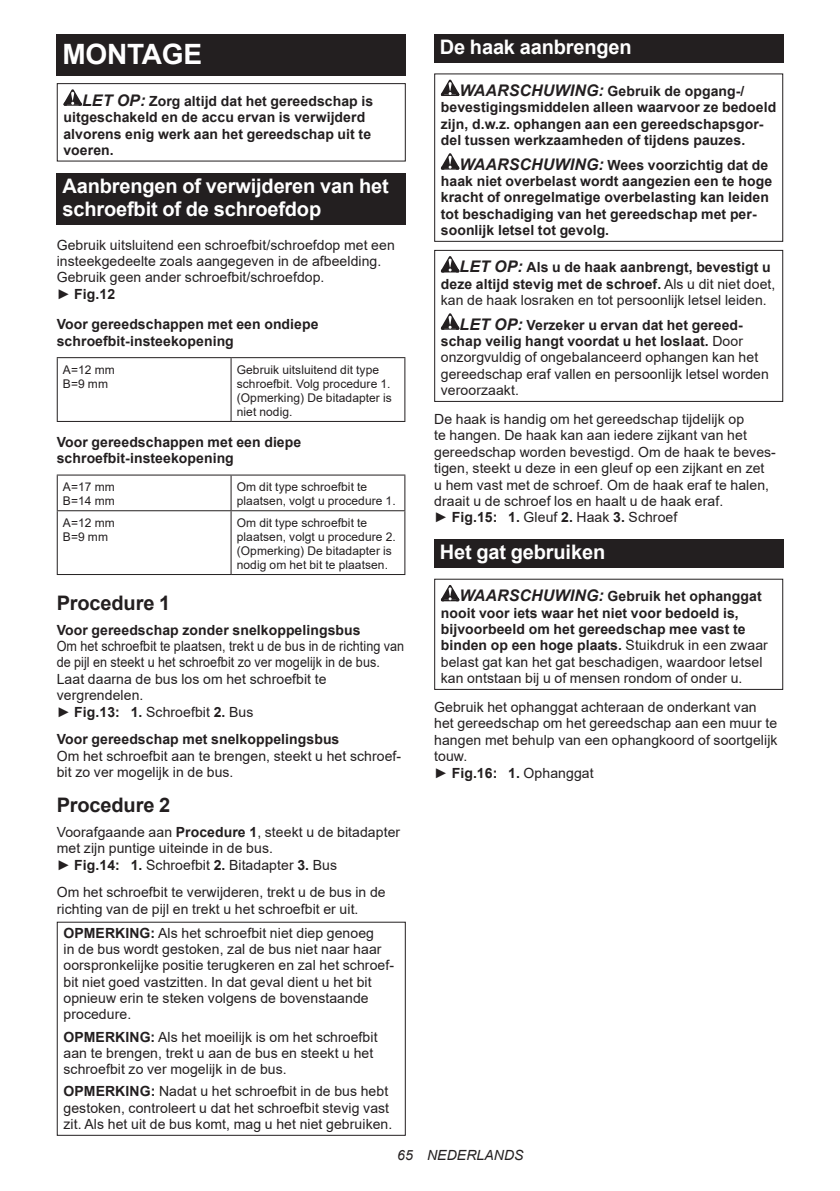
<style>
.page{position:relative;width:840px;height:1191px;background:#fff}
.page>*{position:absolute;margin:0;border:0;box-sizing:border-box;transform-origin:0 0}
.t1{font:700 28px "Arial";letter-spacing:-.01em;color:#fff}
.t2{font:700 20px/23.4px "Arial";letter-spacing:-.01em;color:#fff}
.t3{font:700 20px "Arial";letter-spacing:-.01em;color:#231f20}
.t4{font:14px/16.4px "Arial";letter-spacing:.005em;color:#231f20}
.t5{font:700 14px/16.4px "Arial";letter-spacing:.005em;color:#231f20}
.t6{font:14px/16.4px "Arial";letter-spacing:.005em;color:#231f20;scale:.9 1}
.t7{font:italic 14px "Arial";letter-spacing:.005em;color:#231f20}
.t8{font:12px/14px "Arial";letter-spacing:.005em;color:#231f20}
.s1{font-style:italic;font-size:16px}
.s2{font-weight:700}
.s3{font-weight:700;font-style:italic;font-size:16px}
.s4{font-weight:400}
</style>
<div class="page">
<div style="left:57px;top:34px;width:348px;height:41px;background:#231f20"></div>
<svg style="left:63px;top:89px;width:19px;height:17px"></svg>
<div style="left:57px;top:83px;width:348px;height:79px;border:1px solid #231f20"></div>
<div style="left:57px;top:173px;width:348px;height:52px;background:#231f20"></div>
<hr style="left:57px;top:357px;width:174px;height:1px;background:#231f20">
<hr style="left:57px;top:358px;width:1px;height:63px;background:#231f20">
<hr style="left:231px;top:357px;width:174px;height:1px;background:#231f20">
<hr style="left:230px;top:358px;width:1px;height:63px;background:#231f20">
<hr style="left:404px;top:358px;width:1px;height:63px;background:#231f20">
<hr style="left:57px;top:421px;width:174px;height:1px;background:#231f20">
<hr style="left:231px;top:421px;width:174px;height:1px;background:#231f20">
<hr style="left:57px;top:474px;width:174px;height:1px;background:#231f20">
<hr style="left:57px;top:475px;width:1px;height:35px;background:#231f20">
<hr style="left:231px;top:474px;width:174px;height:1px;background:#231f20">
<hr style="left:230px;top:475px;width:1px;height:35px;background:#231f20">
<hr style="left:404px;top:475px;width:1px;height:35px;background:#231f20">
<hr style="left:57px;top:510px;width:174px;height:1px;background:#231f20">
<hr style="left:57px;top:511px;width:1px;height:63px;background:#231f20">
<hr style="left:231px;top:510px;width:174px;height:1px;background:#231f20">
<hr style="left:230px;top:511px;width:1px;height:63px;background:#231f20">
<hr style="left:404px;top:511px;width:1px;height:63px;background:#231f20">
<hr style="left:57px;top:574px;width:174px;height:1px;background:#231f20">
<hr style="left:231px;top:574px;width:174px;height:1px;background:#231f20">
<div style="left:434px;top:34px;width:348px;height:29px;background:#231f20"></div>
<svg style="left:440px;top:80px;width:19px;height:16px"></svg>
<svg style="left:440px;top:153px;width:19px;height:17px"></svg>
<div style="left:434px;top:73px;width:348px;height:169px;border:1px solid #231f20"></div>
<svg style="left:440px;top:256px;width:19px;height:16px"></svg>
<svg style="left:440px;top:313px;width:19px;height:17px"></svg>
<div style="left:434px;top:250px;width:348px;height:152px;border:1px solid #231f20"></div>
<div style="left:434px;top:539px;width:348px;height:29px;background:#231f20"></div>
<svg style="left:440px;top:585px;width:19px;height:16px"></svg>
<div style="left:434px;top:578px;width:348px;height:112px;border:1px solid #231f20"></div>
<h1 class="t1" style="left:62px;top:34px;width:141px">MONTAGE</h1>
<p class="t5" style="left:63px;top:93px;width:311px;text-indent:19px"><span class="s1">LET OP:</span> Zorg altijd dat het gereedschap is uitgeschakeld en de accu ervan is verwijderd alvorens enig werk aan het gereedschap uit te voeren.</p>
<h2 class="t2" style="left:62px;top:174px;width:327px">Aanbrengen of verwijderen van het schroefbit of de schroefdop</h2>
<p class="t4" style="left:57px;top:236px;width:339px">Gebruik uitsluitend een schroefbit/schroefdop met een insteekgedeelte zoals aangegeven in de afbeelding.<br>Gebruik geen ander schroefbit/schroefdop.<br>► <span class="s2">Fig.12</span></p>
<p class="t5" style="left:57px;top:316px;width:263px">Voor gereedschappen met een ondiepe schroefbit-insteekopening</p>
<p class="t8" style="left:63px;top:362px;width:53px">A=12 mm<br>B=9 mm</p>
<p class="t8" style="left:236px;top:362px;width:156px">Gebruik uitsluitend dit type schroefbit. Volg procedure 1. (Opmerking) De bitadapter is niet nodig.</p>
<p class="t5" style="left:57px;top:434px;width:246px">Voor gereedschappen met een diepe schroefbit-insteekopening</p>
<p class="t8" style="left:63px;top:480px;width:53px">A=17 mm<br>B=14 mm</p>
<p class="t8" style="left:236px;top:480px;width:160px">Om dit type schroefbit te plaatsen, volgt u procedure 1.</p>
<p class="t8" style="left:63px;top:515px;width:53px">A=12 mm<br>B=9 mm</p>
<p class="t8" style="left:237px;top:515px;width:160px">Om dit type schroefbit te plaatsen, volgt u procedure 2. (Opmerking) De bitadapter is nodig om het bit te plaatsen.</p>
<h2 class="t3" style="left:57px;top:588px;width:115px">Procedure 1</h2>
<p class="t5" style="left:57px;top:621px;width:305px">Voor gereedschap zonder snelkoppelingsbus</p>
<p class="t6" style="left:57px;top:638px;width:387px">Om het schroefbit te plaatsen, trekt u de bus in de richting van de pijl en steekt u het schroefbit zo ver mogelijk in de bus.<br>Laat daarna de bus los om het schroefbit te vergrendelen.<br>► <span class="s2">Fig.13: 1.</span> Schroefbit <span class="s2">2.</span> Bus</p>
<p class="t5" style="left:57px;top:731px;width:284px">Voor gereedschap met snelkoppelingsbus</p>
<p class="t4" style="left:57px;top:747px;width:345px">Om het schroefbit aan te brengen, steekt u het schroef&shy;bit zo ver mogelijk in de bus.</p>
<h2 class="t3" style="left:57px;top:790px;width:115px">Procedure 2</h2>
<p class="t4" style="left:57px;top:823px;width:345px">Voorafgaande aan <span class="s2">Procedure 1</span>, steekt u de bitadapter met zijn puntige uiteinde in de bus.<br>► <span class="s2">Fig.14: 1.</span> Schroefbit <span class="s2">2.</span> Bitadapter <span class="s2">3.</span> Bus</p>
<p class="t4" style="left:57px;top:884px;width:330px">Om het schroefbit te verwijderen, trekt u de bus in de richting van de pijl en trekt u het schroefbit er uit.</p>
<p class="t4" style="left:63px;top:924px;width:332px"><span class="s2">OPMERKING:</span> Als het schroefbit niet diep genoeg<br>in de bus wordt gestoken, zal de bus niet naar haar oorspronkelijke positie terugkeren en zal het schroef&shy;bit niet goed vastzitten. In dat geval dient u het bit opnieuw erin te steken volgens de bovenstaande procedure.</p>
<p class="t4" style="left:63px;top:1028px;width:315px"><span class="s2">OPMERKING:</span> Als het moeilijk is om het schroefbit aan te brengen, trekt u aan de bus en steekt u het schroefbit zo ver mogelijk in de bus.</p>
<p class="t4" style="left:63px;top:1083px;width:330px"><span class="s2">OPMERKING:</span> Nadat u het schroefbit in de bus hebt gestoken, controleert u dat het schroefbit stevig vast zit. Als het uit de bus komt, mag u het niet gebruiken.</p>
<h2 class="t2" style="left:439px;top:36px;width:193px">De haak aanbrengen</h2>
<p class="t5" style="left:440px;top:83px;width:337px;text-indent:19px"><span class="s1">WAARSCHUWING:</span> Gebruik de opgang-/ bevestigingsmiddelen alleen waarvoor ze bedoeld zijn, d.w.z. ophangen aan een gereedschapsgor&shy;del tussen werkzaamheden of tijdens pauzes.</p>
<p class="t5" style="left:440px;top:157px;width:332px;text-indent:19px"><span class="s1">WAARSCHUWING:</span> Wees voorzichtig dat de haak niet overbelast wordt aangezien een te hoge kracht of onregelmatige overbelasting kan leiden tot beschadiging van het gereedschap met per&shy;soonlijk letsel tot gevolg.</p>
<p class="t4" style="left:440px;top:259px;width:336px;text-indent:19px"><span class="s3">LET OP:</span> <span class="s2">Als u de haak aanbrengt, bevestigt u deze altijd stevig met de schroef.</span> Als u dit niet doet, kan de haak losraken en tot persoonlijk letsel leiden.</p>
<p class="t4" style="left:440px;top:316px;width:329px;text-indent:19px"><span class="s3">LET OP:</span> <span class="s2">Verzeker u ervan dat het gereed&shy;schap veilig hangt voordat u het loslaat.</span> Door onzorgvuldig of ongebalanceerd ophangen kan het gereedschap eraf vallen en persoonlijk letsel worden veroorzaakt.</p>
<p class="t4" style="left:434px;top:411px;width:343px">De haak is handig om het gereedschap tijdelijk op<br>te hangen. De haak kan aan iedere zijkant van het gereedschap worden bevestigd. Om de haak te beves&shy;tigen, steekt u deze in een gleuf op een zijkant en zet u hem vast met de schroef. Om de haak eraf te halen, draait u de schroef los en haalt u de haak eraf.<br>► <span class="s2">Fig.15: 1.</span> Gleuf <span class="s2">2.</span> Haak <span class="s2">3.</span> Schroef</p>
<h2 class="t2" style="left:439px;top:541px;width:167px">Het gat gebruiken</h2>
<p class="t5" style="left:440px;top:588px;width:328px;text-indent:19px"><span class="s1">WAARSCHUWING:</span> Gebruik het ophanggat nooit voor iets waar het niet voor bedoeld is, bijvoorbeeld om het gereedschap mee vast te binden op een hoge plaats. <span class="s4">Stuikdruk in een zwaar belast gat kan het gat beschadigen, waardoor letsel kan ontstaan bij u of mensen rondom of onder u.</span></p>
<p class="t4" style="left:434px;top:698px;width:344px">Gebruik het ophanggat achteraan de onderkant van het gereedschap om het gereedschap aan een muur te hangen met behulp van een ophangkoord of soortgelijk touw.<br>► <span class="s2">Fig.16: 1.</span> Ophanggat</p>
<p class="t7" style="left:397px;top:1146px;width:128px">65 NEDERLANDS</p>
</div>
